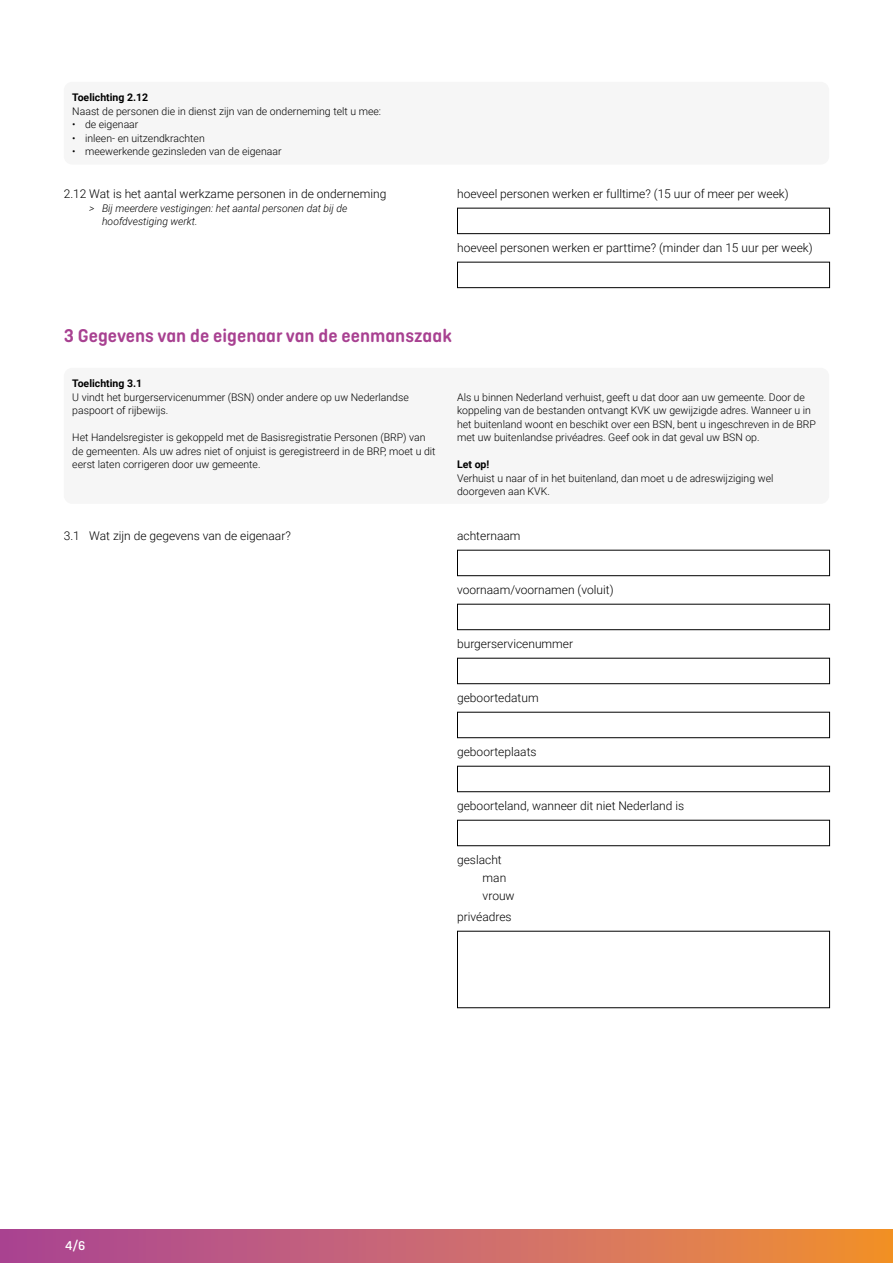
<style>
.page{position:relative;width:893px;height:1263px;background:#fff}
.page>*{position:absolute;margin:0;border:0;box-sizing:border-box;transform-origin:0 0}
._03a_Vraag_titel{font:600 19.5px "Ciutadella Rounded";color:#a84191}
.t1{font:500 13.5px "Ciutadella Rounded";color:#fff}
._03b_vraag{font:300 12px "Roboto";color:#000}
._03_no_span{font:300 12px "Roboto";color:#000}
._04b_TL_tekst{font:300 10.5px/13.5px "Roboto";color:#000}
.t2{font:italic 300 10.5px/13.5px "Roboto";color:#000}
._04a_TL_kop{font:700 10.5px "Roboto";color:#000}
._04e_TL_kop_split{font:700 10.5px "Roboto";color:#000}
</style>
<div class="page">
<svg style="left:0;top:1230px;width:893px;height:33px;background:#cc6a69"></svg>
<div style="left:64px;top:82px;width:765px;height:83px;background:#f6f6f6;border-radius:9px"></div>
<div style="left:64px;top:368px;width:765px;height:136px;background:#f6f6f6;border-radius:9px"></div>
<div style="left:457px;top:208px;width:373px;height:26px;border:1px solid #000"></div>
<div style="left:457px;top:262px;width:373px;height:26px;border:1px solid #000"></div>
<div style="left:457px;top:550px;width:373px;height:26px;border:1px solid #000"></div>
<div style="left:457px;top:604px;width:373px;height:26px;border:1px solid #000"></div>
<div style="left:457px;top:658px;width:373px;height:26px;border:1px solid #000"></div>
<div style="left:457px;top:712px;width:373px;height:26px;border:1px solid #000"></div>
<div style="left:457px;top:766px;width:373px;height:26px;border:1px solid #000"></div>
<div style="left:457px;top:820px;width:373px;height:26px;border:1px solid #000"></div>
<h3 class="_04a_TL_kop" style="left:72px;top:90px;width:77px">Toelichting 2.12</h3>
<p class="_04b_TL_tekst" style="left:72px;top:104px;width:310px">Naast de personen die in dienst zijn van de onderneming telt u mee:</p>
<p class="_04b_TL_tekst" style="left:72px;top:117px;width:68px">• de eigenaar</p>
<p class="_04b_TL_tekst" style="left:72px;top:131px;width:134px">• inleen- en uitzendkrachten</p>
<p class="_04b_TL_tekst" style="left:72px;top:144px;width:211px">• meewerkende gezinsleden van de eigenaar</p>
<p class="_03b_vraag" style="left:64px;top:185px;width:324px">2.12 Wat is het aantal werkzame personen in de onderneming</p>
<p class="t2" style="left:102px;top:201px;width:247px;text-indent:-13px">&gt; Bij meerdere vestigingen: het aantal personen dat bij de hoofdvestiging werkt.</p>
<p class="_03b_vraag" style="left:457px;top:185px;width:333px">hoeveel personen werken er fulltime? (15 uur of meer per week)</p>
<p class="_03b_vraag" style="left:457px;top:239px;width:357px">hoeveel personen werken er parttime? (minder dan 15 uur per week)</p>
<h2 class="_03a_Vraag_titel" style="left:64px;top:325px;width:390px">3 Gegevens van de eigenaar van de eenmanszaak</h2>
<h3 class="_04a_TL_kop" style="left:72px;top:376px;width:71px">Toelichting 3.1</h3>
<p class="_04b_TL_tekst" style="left:72px;top:390px;width:338px">U vindt het burgerservicenummer (BSN) onder andere op uw Nederlandse paspoort of rijbewijs.</p>
<p class="_04b_TL_tekst" style="left:72px;top:430px;width:365px">Het Handelsregister is gekoppeld met de Basisregistratie Personen (BRP) van de gemeenten. Als uw adres niet of onjuist is geregistreerd in de BRP, moet u dit eerst laten corrigeren door uw gemeente.</p>
<p class="_04b_TL_tekst" style="left:457px;top:390px;width:360px">Als u binnen Nederland verhuist, geeft u dat door aan uw gemeente. Door de koppeling van de bestanden ontvangt KVK uw gewijzigde adres. Wanneer u in het buitenland woont en beschikt over een BSN, bent u ingeschreven in de BRP met uw buitenlandse privéadres. Geef ook in dat geval uw BSN op.</p>
<p class="_04e_TL_kop_split" style="left:457px;top:457px;width:34px">Let op!</p>
<p class="_04b_TL_tekst" style="left:457px;top:471px;width:318px">Verhuist u naar of in het buitenland, dan moet u de adreswijziging wel doorgeven aan KVK.</p>
<p class="_03b_vraag" style="left:64px;top:527px;width:229px">3.1 Wat zijn de gegevens van de eigenaar?</p>
<p class="_03b_vraag" style="left:457px;top:527px;width:65px">achternaam</p>
<p class="_03b_vraag" style="left:457px;top:581px;width:158px">voornaam/voornamen (voluit)</p>
<p class="_03b_vraag" style="left:457px;top:635px;width:117px">burgerservicenummer</p>
<p class="_03b_vraag" style="left:457px;top:689px;width:83px">geboortedatum</p>
<p class="_03b_vraag" style="left:457px;top:743px;width:81px">geboorteplaats</p>
<p class="_03b_vraag" style="left:457px;top:797px;width:228px">geboorteland, wanneer dit niet Nederland is</p>
<p class="t1" style="left:65px;top:1237px;width:22px">4/6</p>
<p class="_03b_vraag" style="left:457px;top:851px;width:46px">geslacht</p>
<p class="_03b_vraag" style="left:483px;top:869px;width:25px">man</p>
<p class="_03b_vraag" style="left:483px;top:887px;width:34px">vrouw</p>
<p class="_03_no_span" style="left:457px;top:908px;width:56px">privéadres</p>
</div>
